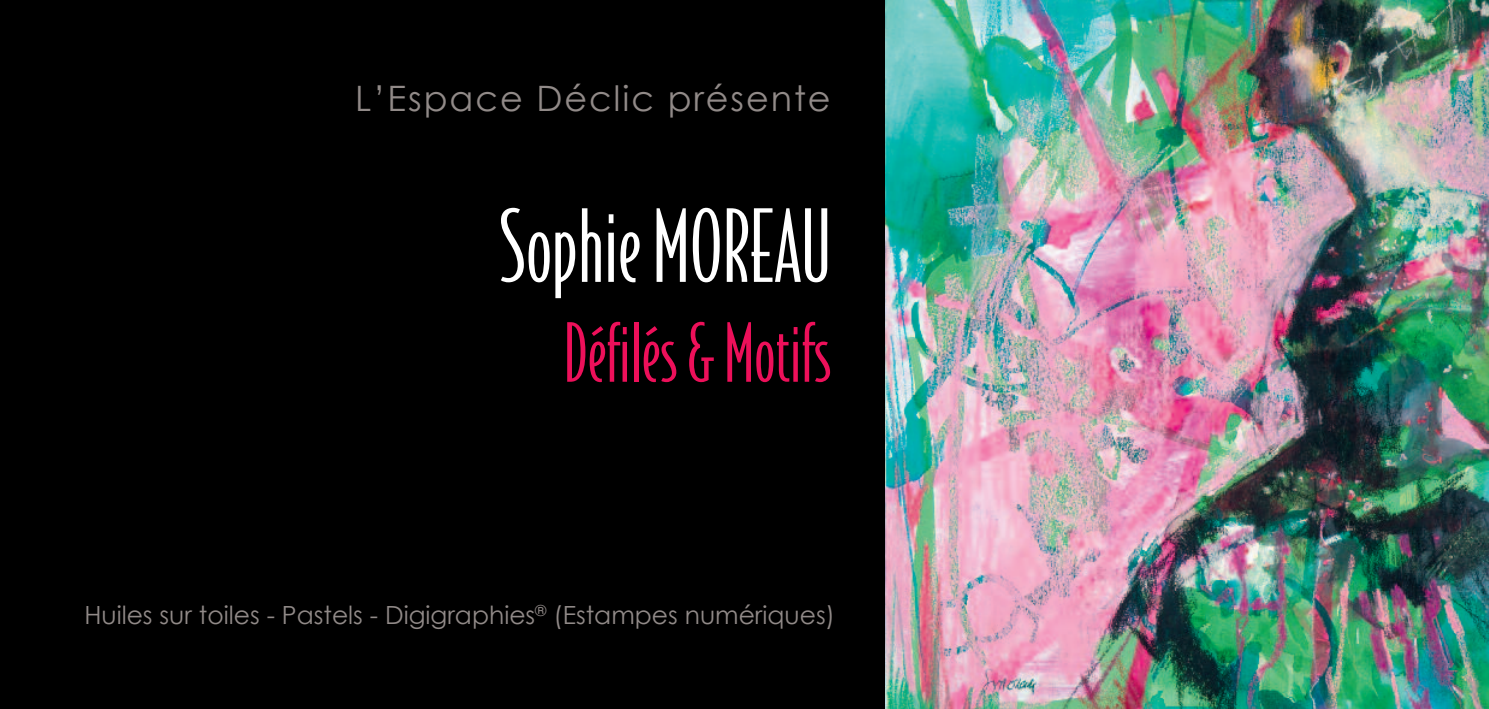
<style>
.page{position:relative;width:1489px;height:709px;background:#fff}
.page>*{position:absolute;margin:0;border:0;box-sizing:border-box;transform-origin:0 0}
.t1{font:95.25px "Bodega Sans";color:#fff}
.t2{font:77.25px "Bodega Sans";color:#ed105a}
.t3{font:35px "Century Gothic";letter-spacing:.055em;color:#918a88}
.t4{font:25px "Century Gothic";color:#918a88}
</style>
<div class="page">
<div style="left:0;top:0;width:1488px;height:709px;background:#000"></div>
<img style="left:885px;top:0;width:603px;height:709px">
<h3 class="t3" style="left:355px;top:76px;width:477px">L’Espace Déclic présente</h3>
<h1 class="t1" style="left:498px;top:193px;width:334px">SophieMOREAU</h1>
<h2 class="t2" style="left:563px;top:310px;width:269px">Défilés&amp;Motifs</h2>
<p class="t4" style="left:84px;top:599px;width:752px">Huiles sur toiles - Pastels - Digigraphies<sup>®</sup> (Estampes numériques)</p>
</div>
